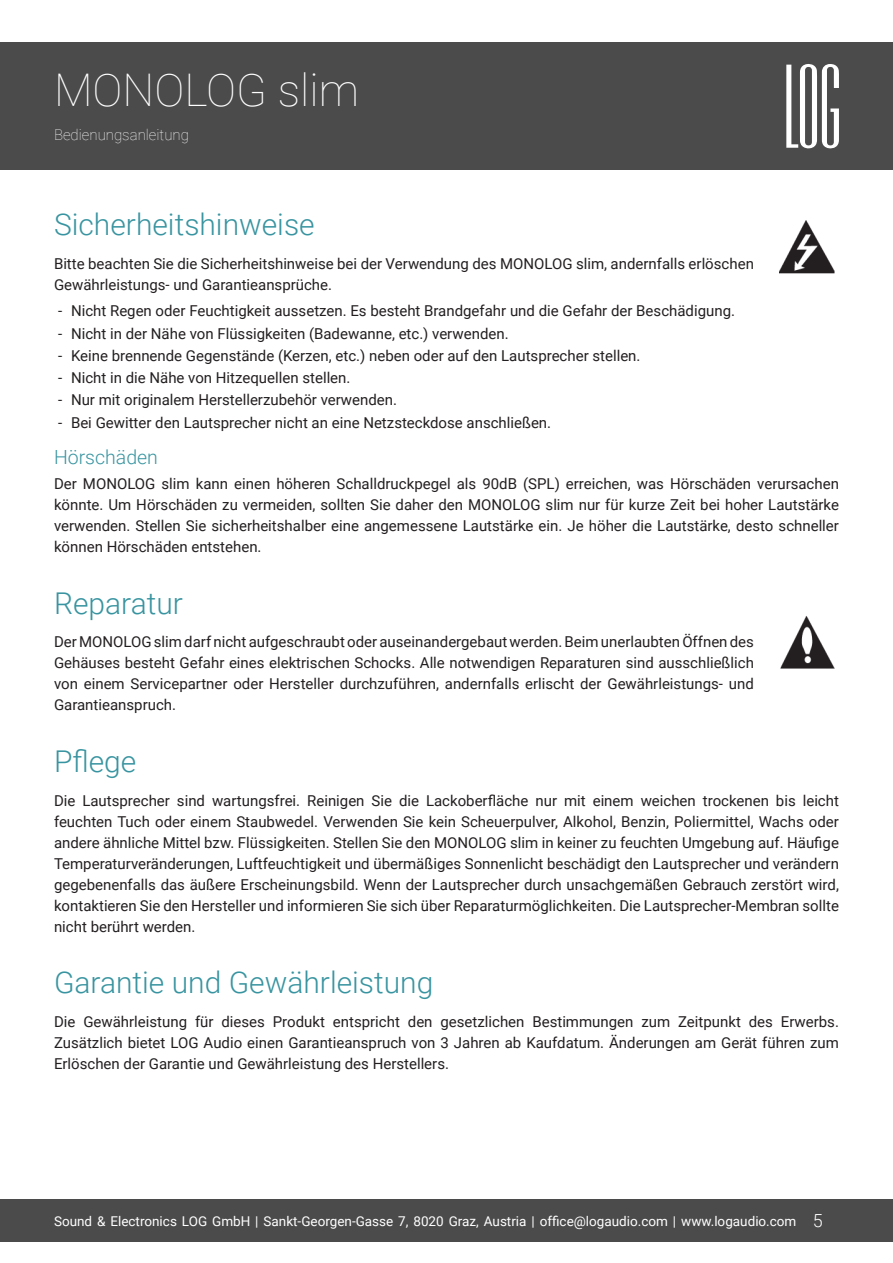
<style>
.page{position:relative;width:893px;height:1263px;background:#fff}
.page>*{position:absolute;margin:0;border:0;box-sizing:border-box;transform-origin:0 0}
.t1{font:100 45px "Roboto";color:#fff}
.UE1{font:300 30px "Roboto";color:#3894a0}
.UE2{font:300 19.5px "Roboto";color:#3894a0}
.t2{font:15px/21px "Roboto";color:#231f20;text-align:justify}
.t3{font:100 15px "Roboto";color:#fff}
.t4{font:13.5px "Roboto";color:#fff}
.s1{font-weight:300;font-size:18px}
</style>
<div class="page">
<div style="left:0;top:43px;width:893px;height:127px;background:#4c4b4b"></div>
<div style="left:0;top:1199px;width:893px;height:43px;background:#4c4b4b"></div>
<svg style="left:786px;top:64px;width:53px;height:85px"></svg>
<img style="left:779px;top:220px;width:56px;height:54px">
<img style="left:780px;top:616px;width:55px;height:53px">
<h1 class="t1" style="left:54px;top:59px;width:307px">MONOLOG slim</h1>
<p class="t3" style="left:54px;top:124px;width:136px">Bedienungsanleitung</p>
<p class="UE1" style="left:54px;top:203px;width:262px">Sicherheitshinweise</p>
<p class="t2" style="left:54px;top:252px;width:701px">Bitte beachten Sie die Sicherheitshinweise bei der Verwendung des MONOLOG slim, andernfalls erlöschen<br>Gewährleistungs- und Garantieansprüche.</p>
<p class="t2" style="left:58px;top:300px;width:678px">- Nicht Regen oder Feuchtigkeit aussetzen. Es besteht Brandgefahr und die Gefahr der Beschädigung.</p>
<p class="t2" style="left:58px;top:322px;width:452px">- Nicht in der Nähe von Flüssigkeiten (Badewanne, etc.) verwenden.</p>
<p class="t2" style="left:58px;top:344px;width:584px">- Keine brennende Gegenstände (Kerzen, etc.) neben oder auf den Lautsprecher stellen.</p>
<p class="t2" style="left:58px;top:367px;width:294px">- Nicht in die Nähe von Hitzequellen stellen.</p>
<p class="t2" style="left:58px;top:389px;width:340px">- Nur mit originalem Herstellerzubehör verwenden.</p>
<p class="t2" style="left:58px;top:411px;width:494px">- Bei Gewitter den Lautsprecher nicht an eine Netzsteckdose anschließen.</p>
<p class="UE2" style="left:54px;top:443px;width:105px">Hörschäden</p>
<p class="t2" style="left:54px;top:473px;width:786px">Der MONOLOG slim kann einen höheren Schalldruckpegel als 90dB (SPL) erreichen, was Hörschäden verursachen könnte. Um Hörschäden zu vermeiden, sollten Sie daher den MONOLOG slim nur für kurze Zeit bei hoher Lautstärke verwenden. Stellen Sie sicherheitshalber eine angemessene Lautstärke ein. Je höher die Lautstärke, desto schneller können Hörschäden entstehen.</p>
<p class="UE1" style="left:54px;top:582px;width:131px">Reparatur</p>
<p class="t2" style="left:54px;top:631px;width:701px">Der MONOLOG slim darf nicht aufgeschraubt oder auseinandergebaut werden. Beim unerlaubten Öffnen des Gehäuses besteht Gefahr eines elektrischen Schocks. Alle notwendigen Reparaturen sind ausschließlich von einem Servicepartner oder Hersteller durchzuführen, andernfalls erlischt der Gewährleistungs- und Garantieanspruch.</p>
<p class="UE1" style="left:54px;top:740px;width:84px">Pflege</p>
<p class="t2" style="left:54px;top:789px;width:786px">Die Lautsprecher sind wartungsfrei. Reinigen Sie die Lackoberfläche nur mit einem weichen trockenen bis leicht feuchten Tuch oder einem Staubwedel. Verwenden Sie kein Scheuerpulver, Alkohol, Benzin, Poliermittel, Wachs oder andere ähnliche Mittel bzw. Flüssigkeiten. Stellen Sie den MONOLOG slim in keiner zu feuchten Umgebung auf. Häufige Temperaturveränderungen, Luftfeuchtigkeit und übermäßiges Sonnenlicht beschädigt den Lautsprecher und verändern gegebenenfalls das äußere Erscheinungsbild. Wenn der Lautsprecher durch unsachgemäßen Gebrauch zerstört wird, kontaktieren Sie den Hersteller und informieren Sie sich über Reparaturmöglichkeiten. Die Lautsprecher-Membran sollte nicht berührt werden.</p>
<p class="UE1" style="left:54px;top:961px;width:381px">Garantie und Gewährleistung</p>
<p class="t2" style="left:54px;top:1010px;width:786px">Die Gewährleistung für dieses Produkt entspricht den gesetzlichen Bestimmungen zum Zeitpunkt des Erwerbs.<br>Zusätzlich bietet LOG Audio einen Garantieanspruch von 3 Jahren ab Kaufdatum. Änderungen am Gerät führen zum Erlöschen der Garantie und Gewährleistung des Herstellers.</p>
<p class="t4" style="left:54px;top:1211px;width:770px">Sound &amp; Electronics LOG GmbH | Sankt-Georgen-Gasse 7, 8020 Graz, Austria | office@logaudio.com | www.logaudio.com <span class="s1">5</span></p>
</div>
